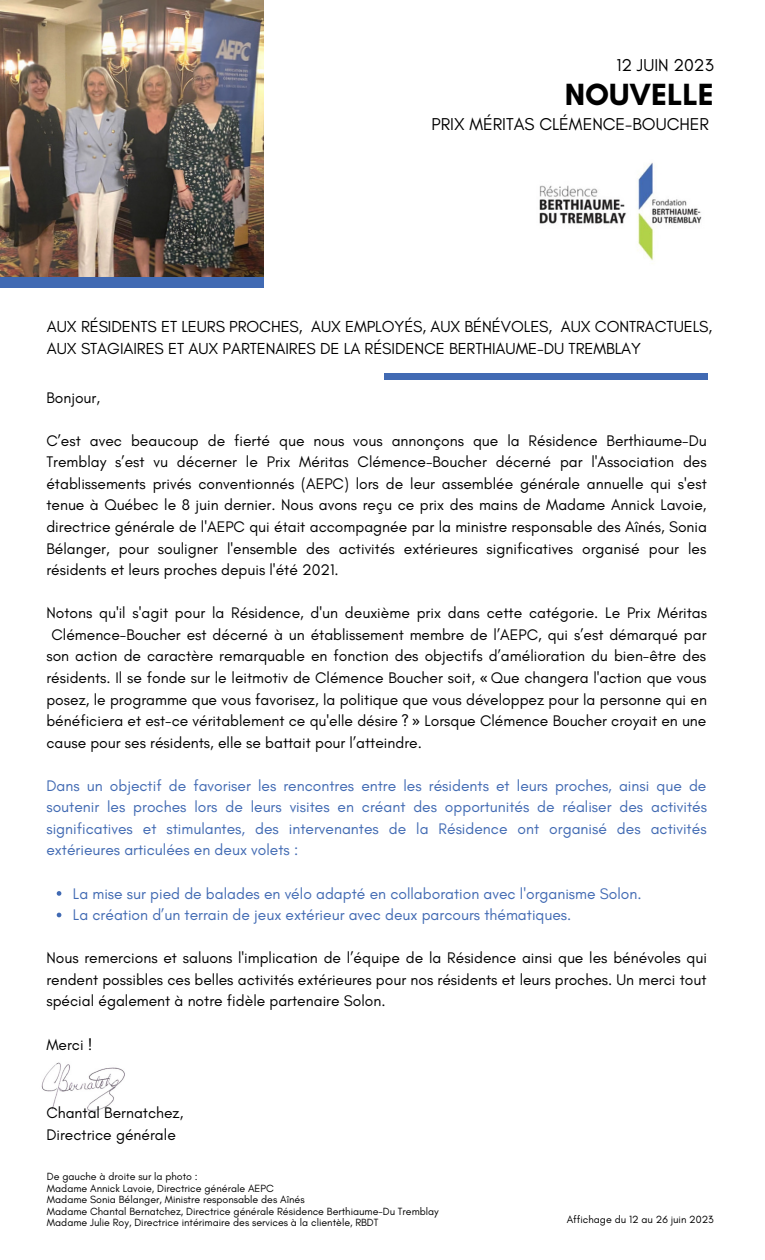
<style>
.page{position:relative;width:765px;height:1260px;background:#fff}
.page>*{position:absolute;margin:0;border:0;box-sizing:border-box;transform-origin:0 0}
.t1{font:700 31.25px "Glacial Indifference";color:#000}
.t2{font:17.5px "Glacial Indifference";color:#000}
.t3{font:16.25px/22.5px "Glacial Indifference";letter-spacing:-.005em;color:#000}
.t4{font:15.62px/21.5px "Glacial Indifference";color:#000;text-align:justify}
.t5{font:15.62px/21.5px "Glacial Indifference";color:#416ab3;text-align:justify}
.t6{font:10.62px "Glacial Indifference";color:#000}
.s1{font-family:"Noto Sans"}
</style>
<div class="page">
<div style="left:0;top:267px;width:263px;height:20px;background:#416ab3"></div>
<img style="left:0;top:0;width:263px;height:277px">
<div style="left:384px;top:374px;width:324px;height:5px;background:#416ab3"></div>
<img style="left:539px;top:162px;width:163px;height:99px">
<img style="left:41px;top:1062px;width:84px;height:49px">
<svg style="left:57px;top:891px;width:4px;height:5px"></svg>
<svg style="left:57px;top:913px;width:4px;height:4px"></svg>
<p class="t2" style="left:616px;top:55px;width:99px">12 JUIN 2023</p>
<p class="t1" style="left:565px;top:75px;width:151px">NOUVELLE</p>
<p class="t2" style="left:431px;top:113px;width:279px">PRIX MÉRITAS CLÉMENCE-BOUCHER</p>
<p class="t3" style="left:47px;top:315px;width:667px">AUX RÉSIDENTS ET LEURS PROCHES, AUX EMPLOYÉS, AUX BÉNÉVOLES, AUX CONTRACTUELS,<br>AUX STAGIAIRES ET AUX PARTENAIRES DE LA RÉSIDENCE BERTHIAUME-DU TREMBLAY</p>
<p class="t4" style="left:46px;top:386px;width:55px">Bonjour,</p>
<p class="t4" style="left:46px;top:430px;width:662px">C’est avec beaucoup de fierté que nous vous annonçons que la Résidence Berthiaume-Du Tremblay s’est vu décerner le Prix Méritas Clémence-Boucher décerné par l'Association des établissements privés conventionnés (AEPC) lors de leur assemblée générale annuelle qui s'est tenue à Québec le 8 juin dernier. Nous avons reçu ce prix des mains de Madame Annick Lavoie, directrice générale de l'AEPC qui était accompagnée par la ministre responsable des Aînés, Sonia Bélanger, pour souligner l'ensemble des activités extérieures significatives organisé pour les résidents et leurs proches depuis l'été 2021.</p>
<p class="t4" style="left:46px;top:602px;width:662px">Notons qu'il s'agit pour la Résidence, d'un deuxième prix dans cette catégorie. Le Prix Méritas</p>
<p class="t4" style="left:52px;top:624px;width:657px">Clémence-Boucher est décerné à un établissement membre de l’AEPC, qui s’est démarqué par</p>
<p class="t4" style="left:46px;top:645px;width:661px">son action de caractère remarquable en fonction des objectifs d’amélioration du bien-être des</p>
<p class="t4" style="left:46px;top:667px;width:661px">résidents. Il se fonde sur le leitmotiv de Clémence Boucher soit, <span class="s1">«</span> Que changera l'action que vous</p>
<p class="t4" style="left:46px;top:688px;width:662px">posez, le programme que vous favorisez, la politique que vous développez pour la personne qui en</p>
<p class="t4" style="left:46px;top:710px;width:662px">bénéficiera et est-ce véritablement ce qu'elle désire ? <span class="s1">»</span> Lorsque Clémence Boucher croyait en une</p>
<p class="t4" style="left:46px;top:731px;width:377px">cause pour ses résidents, elle se battait pour l’atteindre.</p>
<p class="t5" style="left:46px;top:775px;width:662px">Dans un objectif de favoriser les rencontres entre les résidents et leurs proches, ainsi que de soutenir les proches lors de leurs visites en créant des opportunités de réaliser des activités significatives et stimulantes, des intervenantes de la Résidence ont organisé des activités extérieures articulées en deux volets :</p>
<p class="t5" style="left:73px;top:882px;width:570px">La mise sur pied de balades en vélo adapté en collaboration avec l'organisme Solon.</p>
<p class="t5" style="left:73px;top:904px;width:500px">La création d’un terrain de jeux extérieur avec deux parcours thématiques.</p>
<p class="t4" style="left:46px;top:947px;width:662px">Nous remercions et saluons l'implication de l’équipe de la Résidence ainsi que les bénévoles qui rendent possibles ces belles activités extérieures pour nos résidents et leurs proches. Un merci tout spécial également à notre fidèle partenaire Solon.</p>
<p class="t4" style="left:46px;top:1033px;width:48px">Merci !</p>
<p class="t4" style="left:46px;top:1102px;width:138px">Chantal Bernatchez,</p>
<p class="t4" style="left:46px;top:1123px;width:131px">Directrice générale</p>
<p class="t6" style="left:47px;top:1170px;width:152px">De gauche à droite sur la photo :</p>
<p class="t6" style="left:47px;top:1182px;width:229px">Madame Annick Lavoie, Directrice générale AEPC</p>
<p class="t6" style="left:47px;top:1193px;width:259px">Madame Sonia Bélanger, Ministre responsable des Aînés</p>
<p class="t6" style="left:47px;top:1205px;width:393px">Madame Chantal Bernatchez, Directrice générale Résidence Berthiaume-Du Tremblay</p>
<p class="t6" style="left:47px;top:1216px;width:333px">Madame Julie Roy, Directrice intérimaire des services à la clientèle, RBDT</p>
<p class="t6" style="left:567px;top:1213px;width:149px">Affichage du 12 au 26 juin 2023</p>
</div>
